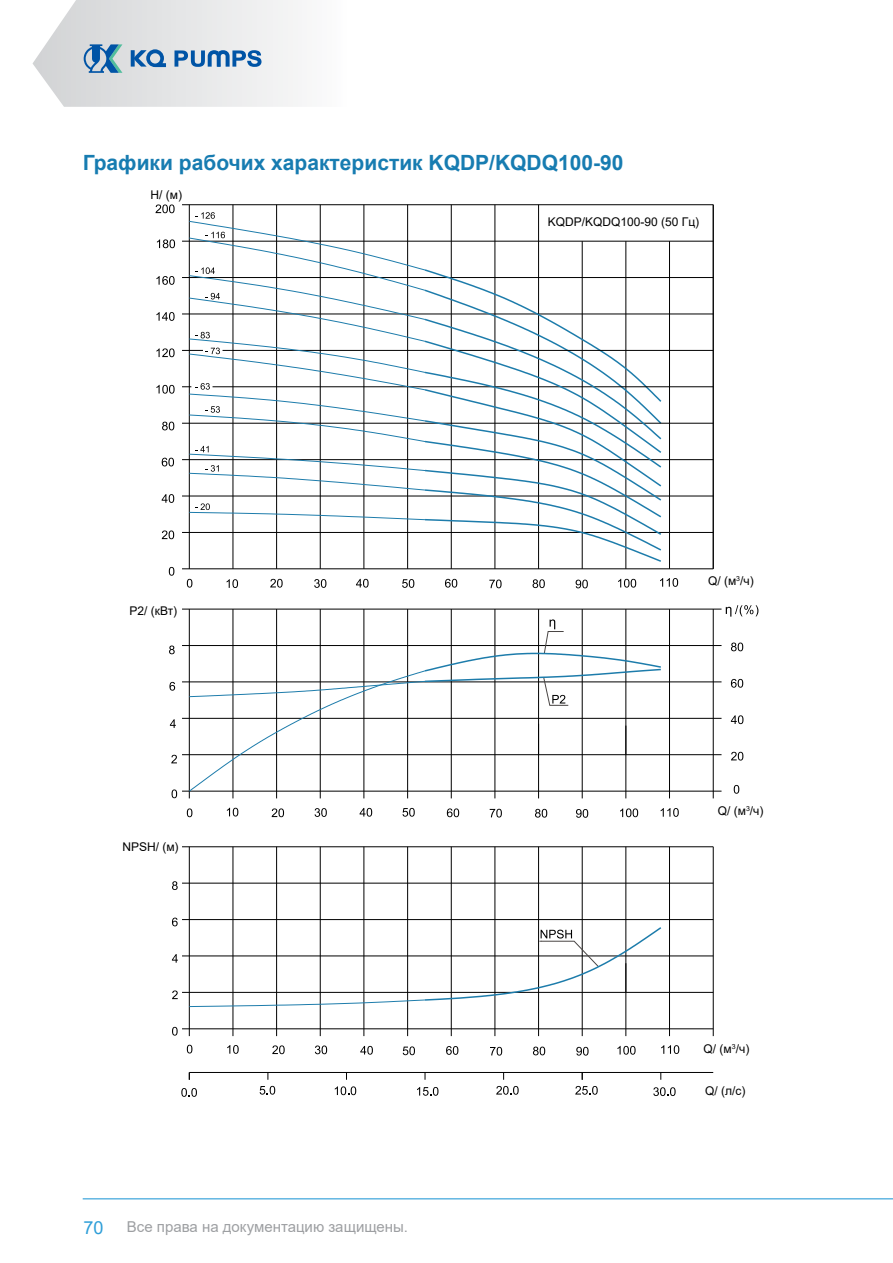
<style>
.page{position:relative;width:893px;height:1263px;background:#fff}
.page>*{position:absolute;margin:0;border:0;box-sizing:border-box;transform-origin:0 0}
.t1{font:700 21px "Arial";color:#177cb1}
.t2{font:18px "Arial";color:#2e9ed8}
.t3{font:15px "Arial";color:#9d9fa2}
.t4{font:12px "Arial";color:#000}
</style>
<div class="page">
<hr style="left:83px;top:1198px;width:810px;height:1px;background:#2e9ed8">
<svg style="left:33px;top:0;width:265px;height:107px"></svg>
<hr style="left:625px;top:241px;width:1px;height:328px;background:#000">
<hr style="left:182px;top:241px;width:531px;height:1px;background:#000">
<hr style="left:182px;top:277px;width:531px;height:1px;background:#000">
<hr style="left:182px;top:314px;width:531px;height:1px;background:#000">
<hr style="left:233px;top:205px;width:1px;height:364px;background:#000">
<hr style="left:276px;top:205px;width:1px;height:364px;background:#000">
<hr style="left:189px;top:205px;width:1px;height:364px;background:#000">
<hr style="left:320px;top:205px;width:1px;height:364px;background:#000">
<hr style="left:363px;top:205px;width:1px;height:364px;background:#000">
<hr style="left:495px;top:205px;width:1px;height:364px;background:#000">
<hr style="left:451px;top:205px;width:1px;height:364px;background:#000">
<hr style="left:407px;top:205px;width:1px;height:364px;background:#000">
<hr style="left:538px;top:205px;width:1px;height:364px;background:#000">
<hr style="left:582px;top:241px;width:1px;height:328px;background:#000">
<hr style="left:669px;top:241px;width:1px;height:328px;background:#000">
<hr style="left:182px;top:204px;width:531px;height:1px;background:#000">
<hr style="left:713px;top:205px;width:1px;height:364px;background:#000">
<hr style="left:223px;top:350px;width:490px;height:1px;background:#000">
<hr style="left:213px;top:386px;width:500px;height:1px;background:#000">
<hr style="left:182px;top:423px;width:531px;height:1px;background:#000">
<hr style="left:182px;top:496px;width:531px;height:1px;background:#000">
<hr style="left:182px;top:532px;width:531px;height:1px;background:#000">
<hr style="left:182px;top:568px;width:531px;height:1px;background:#000">
<hr style="left:182px;top:459px;width:531px;height:1px;background:#000">
<hr style="left:182px;top:609px;width:539px;height:1px;background:#000">
<hr style="left:182px;top:645px;width:539px;height:1px;background:#000">
<hr style="left:182px;top:718px;width:539px;height:1px;background:#000">
<hr style="left:182px;top:754px;width:539px;height:1px;background:#000">
<hr style="left:182px;top:791px;width:539px;height:1px;background:#000">
<hr style="left:182px;top:681px;width:539px;height:1px;background:#000">
<hr style="left:233px;top:609px;width:1px;height:189px;background:#000">
<hr style="left:276px;top:609px;width:1px;height:189px;background:#000">
<hr style="left:189px;top:609px;width:1px;height:189px;background:#000">
<hr style="left:320px;top:609px;width:1px;height:189px;background:#000">
<hr style="left:363px;top:609px;width:1px;height:189px;background:#000">
<hr style="left:495px;top:609px;width:1px;height:189px;background:#000">
<hr style="left:451px;top:609px;width:1px;height:189px;background:#000">
<hr style="left:407px;top:609px;width:1px;height:189px;background:#000">
<hr style="left:625px;top:609px;width:1px;height:189px;background:#000">
<hr style="left:538px;top:609px;width:1px;height:189px;background:#000">
<hr style="left:582px;top:609px;width:1px;height:189px;background:#000">
<hr style="left:669px;top:609px;width:1px;height:189px;background:#000">
<hr style="left:182px;top:846px;width:531px;height:1px;background:#000">
<hr style="left:182px;top:883px;width:531px;height:1px;background:#000">
<hr style="left:182px;top:955px;width:531px;height:1px;background:#000">
<hr style="left:182px;top:992px;width:531px;height:1px;background:#000">
<hr style="left:182px;top:1028px;width:531px;height:1px;background:#000">
<hr style="left:182px;top:919px;width:531px;height:1px;background:#000">
<hr style="left:233px;top:847px;width:1px;height:189px;background:#000">
<hr style="left:276px;top:847px;width:1px;height:189px;background:#000">
<hr style="left:189px;top:847px;width:1px;height:189px;background:#000">
<hr style="left:320px;top:847px;width:1px;height:189px;background:#000">
<hr style="left:363px;top:847px;width:1px;height:189px;background:#000">
<hr style="left:495px;top:847px;width:1px;height:189px;background:#000">
<hr style="left:451px;top:847px;width:1px;height:189px;background:#000">
<hr style="left:407px;top:847px;width:1px;height:189px;background:#000">
<hr style="left:625px;top:847px;width:1px;height:189px;background:#000">
<hr style="left:538px;top:847px;width:1px;height:189px;background:#000">
<hr style="left:582px;top:847px;width:1px;height:189px;background:#000">
<hr style="left:669px;top:847px;width:1px;height:189px;background:#000">
<hr style="left:189px;top:1072px;width:524px;height:1px;background:#000">
<hr style="left:713px;top:609px;width:1px;height:189px;background:#000">
<hr style="left:713px;top:847px;width:1px;height:189px;background:#000">
<svg style="left:156px;top:276px;width:19px;height:9px"></svg>
<svg style="left:156px;top:312px;width:19px;height:9px"></svg>
<svg style="left:157px;top:239px;width:18px;height:9px"></svg>
<svg style="left:155px;top:204px;width:20px;height:9px"></svg>
<svg style="left:653px;top:1087px;width:23px;height:9px"></svg>
<svg style="left:156px;top:348px;width:19px;height:9px"></svg>
<svg style="left:156px;top:385px;width:19px;height:9px"></svg>
<svg style="left:162px;top:422px;width:12px;height:8px"></svg>
<svg style="left:162px;top:458px;width:12px;height:8px"></svg>
<svg style="left:162px;top:494px;width:12px;height:9px"></svg>
<svg style="left:270px;top:579px;width:13px;height:9px"></svg>
<svg style="left:356px;top:579px;width:13px;height:9px"></svg>
<svg style="left:445px;top:579px;width:12px;height:9px"></svg>
<svg style="left:533px;top:579px;width:12px;height:9px"></svg>
<svg style="left:618px;top:579px;width:18px;height:9px"></svg>
<svg style="left:162px;top:530px;width:12px;height:9px"></svg>
<svg style="left:169px;top:567px;width:5px;height:9px"></svg>
<svg style="left:187px;top:579px;width:5px;height:9px"></svg>
<svg style="left:169px;top:645px;width:6px;height:9px"></svg>
<svg style="left:169px;top:682px;width:6px;height:9px"></svg>
<svg style="left:170px;top:719px;width:6px;height:9px"></svg>
<svg style="left:171px;top:755px;width:6px;height:8px"></svg>
<svg style="left:172px;top:789px;width:5px;height:9px"></svg>
<svg style="left:187px;top:808px;width:5px;height:9px"></svg>
<svg style="left:731px;top:642px;width:12px;height:9px"></svg>
<svg style="left:731px;top:679px;width:12px;height:9px"></svg>
<svg style="left:731px;top:715px;width:12px;height:9px"></svg>
<svg style="left:731px;top:752px;width:12px;height:8px"></svg>
<svg style="left:734px;top:785px;width:5px;height:9px"></svg>
<svg style="left:172px;top:1027px;width:6px;height:8px"></svg>
<svg style="left:187px;top:1045px;width:5px;height:8px"></svg>
<svg style="left:181px;top:1088px;width:16px;height:9px"></svg>
<svg style="left:172px;top:990px;width:6px;height:9px"></svg>
<svg style="left:172px;top:954px;width:6px;height:9px"></svg>
<svg style="left:172px;top:917px;width:6px;height:9px"></svg>
<svg style="left:172px;top:881px;width:6px;height:9px"></svg>
<svg style="left:272px;top:808px;width:12px;height:9px"></svg>
<svg style="left:360px;top:808px;width:12px;height:9px"></svg>
<svg style="left:447px;top:808px;width:12px;height:9px"></svg>
<svg style="left:535px;top:809px;width:12px;height:9px"></svg>
<svg style="left:620px;top:808px;width:18px;height:9px"></svg>
<svg style="left:272px;top:1045px;width:13px;height:9px"></svg>
<svg style="left:360px;top:1046px;width:13px;height:9px"></svg>
<svg style="left:446px;top:1046px;width:12px;height:9px"></svg>
<svg style="left:533px;top:1046px;width:12px;height:9px"></svg>
<svg style="left:617px;top:1046px;width:19px;height:9px"></svg>
<svg style="left:260px;top:1086px;width:15px;height:8px"></svg>
<svg style="left:335px;top:1086px;width:21px;height:9px"></svg>
<svg style="left:417px;top:1087px;width:21px;height:9px"></svg>
<svg style="left:496px;top:1086px;width:23px;height:9px"></svg>
<svg style="left:575px;top:1086px;width:23px;height:9px"></svg>
<svg style="left:188px;top:619px;width:475px;height:173px"></svg>
<svg style="left:189px;top:926px;width:474px;height:81px"></svg>
<svg style="left:661px;top:1045px;width:18px;height:9px"></svg>
<svg style="left:661px;top:808px;width:18px;height:9px"></svg>
<svg style="left:660px;top:578px;width:18px;height:9px"></svg>
<svg style="left:227px;top:579px;width:11px;height:9px"></svg>
<svg style="left:314px;top:579px;width:12px;height:9px"></svg>
<svg style="left:402px;top:579px;width:12px;height:9px"></svg>
<svg style="left:489px;top:579px;width:13px;height:9px"></svg>
<svg style="left:576px;top:580px;width:12px;height:8px"></svg>
<svg style="left:227px;top:808px;width:11px;height:8px"></svg>
<svg style="left:315px;top:808px;width:12px;height:9px"></svg>
<svg style="left:402px;top:808px;width:13px;height:9px"></svg>
<svg style="left:490px;top:809px;width:12px;height:8px"></svg>
<svg style="left:576px;top:809px;width:12px;height:9px"></svg>
<svg style="left:227px;top:1045px;width:12px;height:9px"></svg>
<svg style="left:315px;top:1045px;width:12px;height:9px"></svg>
<svg style="left:403px;top:1046px;width:12px;height:9px"></svg>
<svg style="left:490px;top:1047px;width:12px;height:8px"></svg>
<svg style="left:576px;top:1047px;width:13px;height:8px"></svg>
<svg style="left:726px;top:605px;width:32px;height:12px"></svg>
<svg style="left:182px;top:212px;width:481px;height:351px"></svg>
<h1 class="t1" style="left:83px;top:148px;width:542px">Графики рабочих характеристик KQDP/KQDQ100-90</h1>
<p class="t4" style="left:151px;top:186px;width:33px">H/ (м)</p>
<p class="t4" style="left:130px;top:603px;width:49px">P2/ (кВт)</p>
<p class="t4" style="left:122px;top:838px;width:58px">NPSH/ (м)</p>
<h2 class="t2" style="left:83px;top:1215px;width:22px">70</h2>
<p class="t3" style="left:127px;top:1217px;width:283px">Все права на документацию защищены.</p>
<p class="t4" style="left:548px;top:213px;width:153px">KQDP/KQDQ100-90 (50 Гц)</p>
<p class="t4" style="left:708px;top:573px;width:47px">Q/ (м<sup>3</sup>/ч)</p>
<p class="t4" style="left:718px;top:803px;width:47px">Q/ (м<sup>3</sup>/ч)</p>
<p class="t4" style="left:704px;top:1040px;width:47px">Q/ (м<sup>3</sup>/ч)</p>
<p class="t4" style="left:705px;top:1083px;width:42px">Q/ (л/с)</p>
</div>
